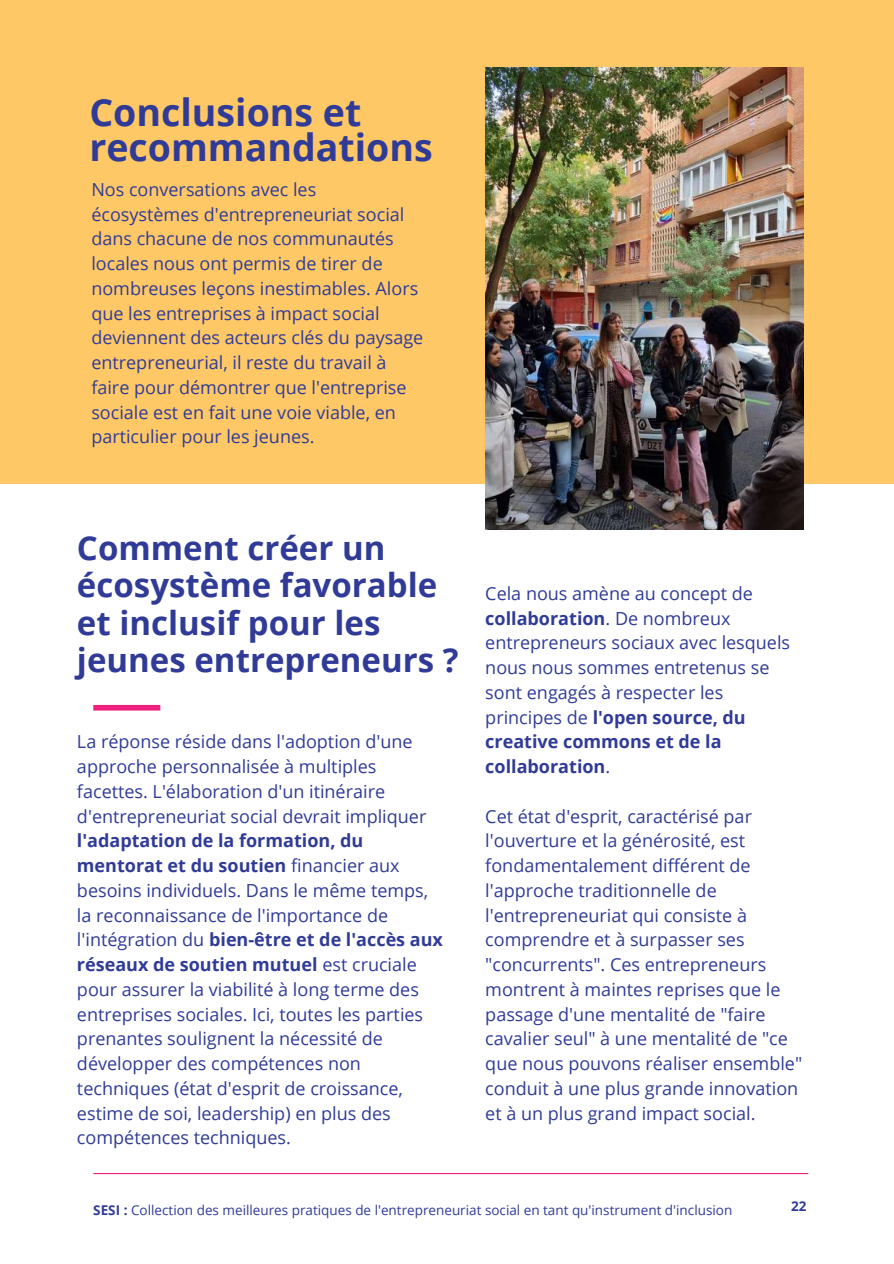
<style>
.page{position:relative;width:894px;height:1264px;background:#fff}
.page>*{position:absolute;margin:0;border:0;box-sizing:border-box;transform-origin:0 0}
.t1{font:700 37.5px/34.8px "Open Sans";color:#303b97}
.t2{font:700 33px/37.2px "Open Sans";color:#303b97}
.t3{font:18px/24.8px "Open Sans";color:#303b97}
.t4{font:13.5px "Open Sans";color:#303b97}
.t5{font:700 13.5px "Open Sans";color:#303b97}
.s1{font-weight:700}
</style>
<div class="page">
<div style="left:0;top:0;width:893px;height:483px;background:#ffc866"></div>
<img style="left:485px;top:68px;width:318px;height:461px">
<hr style="left:93px;top:1172px;width:715px;height:2px;background:#ee217e">
<div style="left:93px;top:705px;width:67px;height:5px;background:#ee217e"></div>
<h1 class="t1" style="left:89px;top:94px;width:345px">Conclusions et recommandations</h1>
<p class="t3" style="left:91px;top:176px;width:333px">Nos conversations avec les écosystèmes d'entrepreneuriat social dans chacune de nos communautés locales nous ont permis de tirer de nombreuses leçons inestimables. Alors que les entreprises à impact social deviennent des acteurs clés du paysage entrepreneurial, il reste du travail à faire pour démontrer que l'entreprise sociale est en fait une voie viable, en particulier pour les jeunes.</p>
<h2 class="t2" style="left:77px;top:529px;width:383px">Comment créer un écosystème favorable et inclusif pour les jeunes entrepreneurs ?</h2>
<p class="t3" style="left:77px;top:729px;width:351px">La réponse réside dans l'adoption d'une approche personnalisée à multiples facettes. L'élaboration d'un itinéraire d'entrepreneuriat social devrait impliquer</p>
<p class="t3" style="left:77px;top:828px;width:367px"><span class="s1">l'adaptation de la formation, du mentorat et du soutien</span> financier aux besoins individuels. Dans le même temps, la reconnaissance de l'importance de l'intégration du <span class="s1">bien-être et de l'accès aux réseaux de soutien mutuel</span> est cruciale pour assurer la viabilité à long terme des entreprises sociales. Ici, toutes les parties prenantes soulignent la nécessité de développer des compétences non techniques (état d'esprit de croissance, estime de soi, leadership) en plus des compétences techniques.</p>
<p class="t3" style="left:485px;top:580px;width:306px">Cela nous amène au concept de <span class="s1">collaboration</span>. De nombreux entrepreneurs sociaux avec lesquels nous nous sommes entretenus se sont engagés à respecter les principes de <span class="s1">l'open source, du creative commons et de la collaboration</span>.</p>
<p class="t3" style="left:485px;top:803px;width:318px">Cet état d'esprit, caractérisé par l'ouverture et la générosité, est fondamentalement différent de l'approche traditionnelle de l'entrepreneuriat qui consiste à comprendre et à surpasser ses "concurrents". Ces entrepreneurs montrent à maintes reprises que le passage d'une mentalité de "faire cavalier seul" à une mentalité de "ce que nous pouvons réaliser ensemble" conduit à une plus grande innovation et à un plus grand impact social.</p>
<p class="t4" style="left:93px;top:1200px;width:640px"><span class="s1">SESI :</span> Collection des meilleures pratiques de l'entrepreneuriat social en tant qu'instrument d'inclusion</p>
<p class="t5" style="left:791px;top:1196px;width:17px">22</p>
</div>
